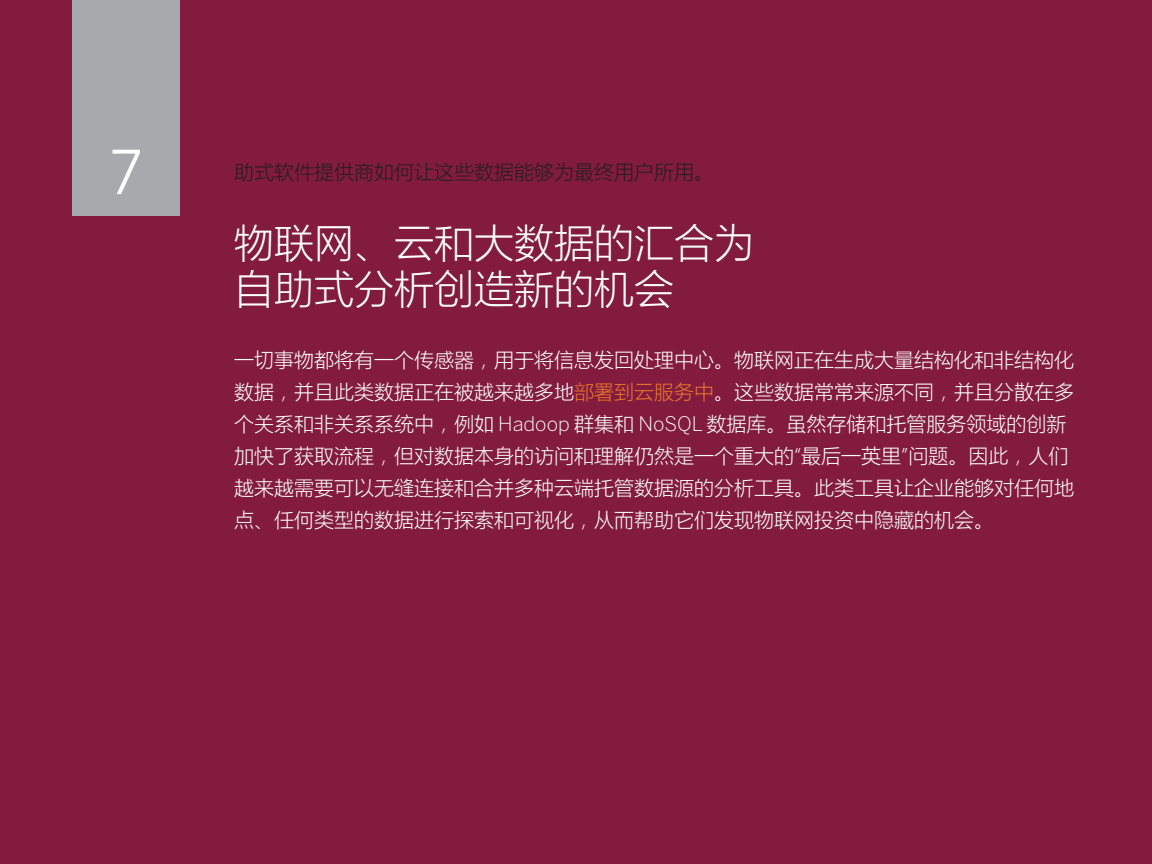
<style>
.page{position:relative;width:1152px;height:864px;background:#821b3e}
.page>*{position:absolute;margin:0;border:0;box-sizing:border-box;transform-origin:0 0}
.t1{font:60px "Benton Sans";color:#fff}
.t2{font:300 40px/46px "Microsoft Ya Hei";color:#fff}
.t3{font:300 20px/32px "Microsoft Ya Hei";color:#fff}
.t4{font:300 20px "Microsoft Ya Hei";color:#231f20}
.s1{color:#e8762c}
.s2{font-family:"Benton Sans"}
</style>
<div class="page">
<div style="left:72px;top:0;width:108px;height:216px;background:#a8a9ad"></div>
<p class="t1" style="left:110px;top:137px;width:34px">7</p>
<p class="t4" style="left:234px;top:159px;width:481px">助式软件提供商如何让这些数据能够为最终用户所用。</p>
<p class="t2" style="left:234px;top:219px;width:521px">物联网、云和大数据的汇合为自助式分析创造新的机会</p>
<p class="t3" style="left:234px;top:344px;width:841px">一切事物都将有一个传感器，用于将信息发回处理中心。物联网正在生成大量结构化和非结构化数据，并且此类数据正在被越来越多地<span class="s1">部署到云服务中</span>。这些数据常常来源不同，并且分散在多个关系和非关系系统中，例如 <span class="s2">Hadoop</span> 群集和 <span class="s2">NoSQL</span> 数据库。虽然存储和托管服务领域的创新加快了获取流程，但对数据本身的访问和理解仍然是一个重大的“最后一英里”问题。因此，人们越来越需要可以无缝连接和合并多种云端托管数据源的分析工具。此类工具让企业能够对任何地点、任何类型的数据进行探索和可视化，从而帮助它们发现物联网投资中隐藏的机会。</p>
</div>
